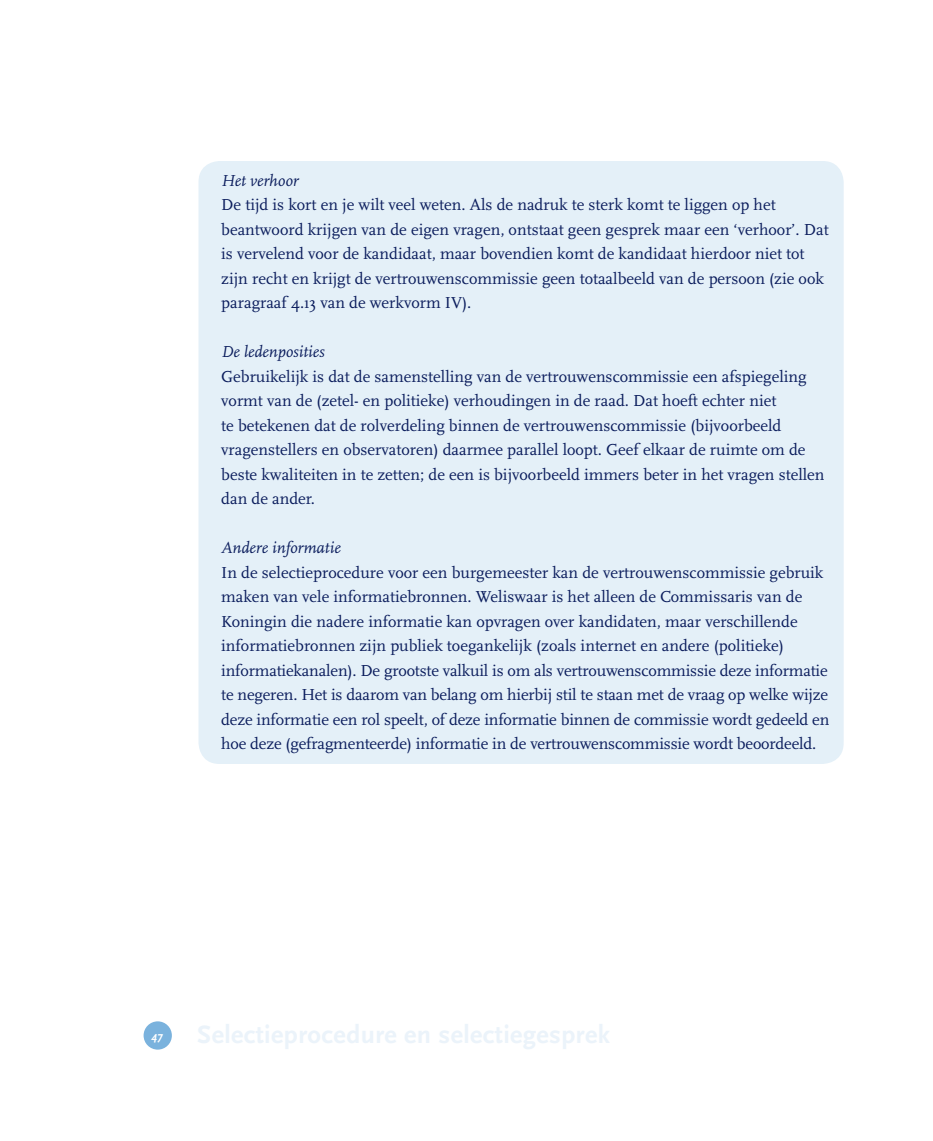
<style>
.page{position:relative;width:933px;height:1141px;background:#fff}
.page>*{position:absolute;margin:0;border:0;box-sizing:border-box;transform-origin:0 0}
.t1{font:16.62px/24.5px "Scala Pro";color:#0a1c5c}
.t2{font:italic 16.62px "Scala Pro";color:#0a1c5c}
.t3{font:italic 700 12.25px "Scala Sans";color:#fff}
</style>
<div class="page">
<div style="left:144px;top:1021px;width:28px;height:29px;background:#7ab2dd;border-radius:50%"></div>
<div style="left:198px;top:161px;width:645px;height:603px;background:#e4f0f8;border-radius:21px"></div>
<p class="t2" style="left:221px;top:170px;width:79px">Het verhoor</p>
<p class="t1" style="left:221px;top:192px;width:609px">De tijd is kort en je wilt veel weten. Als de nadruk te sterk komt te liggen op het beantwoord krijgen van de eigen vragen, ontstaat geen gesprek maar een ‘verhoor’. Dat is vervelend voor de kandidaat, maar bovendien komt de kandidaat hierdoor niet tot zijn recht en krijgt de vertrouwenscommissie geen totaalbeeld van de persoon (zie ook paragraaf 4.13 van de werkvorm IV).</p>
<p class="t2" style="left:221px;top:342px;width:105px">De ledenposities</p>
<p class="t1" style="left:221px;top:364px;width:605px">Gebruikelijk is dat de samenstelling van de vertrouwenscommissie een afspiegeling vormt van de (zetel- en politieke) verhoudingen in de raad. Dat hoeft echter niet<br>te betekenen dat de rolverdeling binnen de vertrouwenscommissie (bijvoorbeeld vragenstellers en observatoren) daarmee parallel loopt. Geef elkaar de ruimte om de beste kwaliteiten in te zetten; de een is bijvoorbeeld immers beter in het vragen stellen dan de ander.</p>
<p class="t2" style="left:221px;top:538px;width:121px">Andere informatie</p>
<p class="t1" style="left:221px;top:560px;width:609px">In de selectieprocedure voor een burgemeester kan de vertrouwenscommissie gebruik maken van vele informatiebronnen. Weliswaar is het alleen de Commissaris van de Koningin die nadere informatie kan opvragen over kandidaten, maar verschillende informatiebronnen zijn publiek toegankelijk (zoals internet en andere (politieke) informatiekanalen). De grootste valkuil is om als vertrouwenscommissie deze informatie te negeren. Het is daarom van belang om hierbij stil te staan met de vraag op welke wijze deze informatie een rol speelt, of deze informatie binnen de commissie wordt gedeeld en hoe deze (gefragmenteerde) informatie in de vertrouwenscommissie wordt beoordeeld.</p>
<p class="t3" style="left:151px;top:1029px;width:13px">47</p>
</div>
